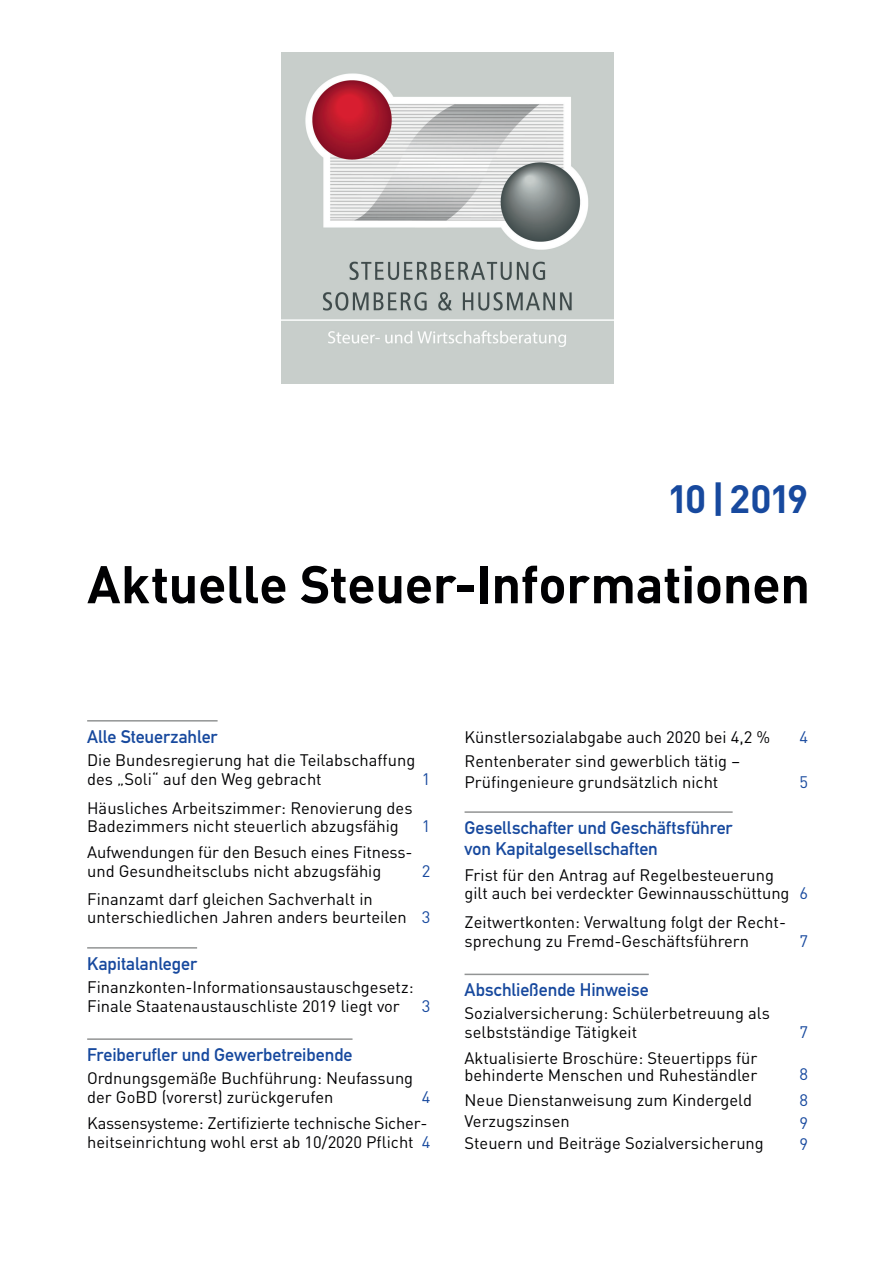
<style>
.page{position:relative;width:893px;height:1263px;background:#fff}
.page>*{position:absolute;margin:0;border:0;box-sizing:border-box;transform-origin:0 0}
.t1{font:700 52.2px "DIN Pro";letter-spacing:-.01em;color:#000002}
.t2{font:700 39px "DIN Pro";letter-spacing:-.01em;color:#17499e}
.t3{font:18px/21px "DIN Mittelschrift Std";letter-spacing:-.005em;color:#17499e}
.t4{font:16.5px/18.8px "DIN Pro";color:#000002}
.t5{font:16.5px "DIN Pro";color:#17499e}
.s1{color:#17499e}
</style>
<div class="page">
<img style="left:282px;top:53px;width:331px;height:331px">
<hr style="left:87px;top:720px;width:131px;height:1px;background:#929494">
<hr style="left:87px;top:947px;width:110px;height:1px;background:#929494">
<hr style="left:87px;top:1038px;width:266px;height:2px;background:#929494">
<hr style="left:465px;top:811px;width:268px;height:2px;background:#929494">
<hr style="left:465px;top:974px;width:184px;height:1px;background:#929494">
<h2 class="t2" style="left:669px;top:473px;width:140px">10|2019</h2>
<h1 class="t1" style="left:87px;top:549px;width:724px">Aktuelle Steuer-Informationen</h1>
<p class="t3" style="left:87px;top:726px;width:132px">Alle Steuerzahler</p>
<p class="t4" style="left:87px;top:749px;width:330px;line-height:19.5px">Die Bundesregierung hat die Teilabschaffung des „Soli“ auf den Weg gebracht</p>
<p class="t4" style="left:87px;top:799px;width:327px;line-height:18px">Häusliches Arbeitszimmer: Renovierung des<br>Badezimmers nicht steuerlich abzugsfähig</p>
<p class="t5" style="left:422px;top:768px;width:10px">1</p>
<p class="t5" style="left:422px;top:815px;width:10px">1</p>
<p class="t4" style="left:87px;top:842px;width:327px">Aufwendungen für den Besuch eines Fitness&shy;und Gesundheitsclubs nicht abzugsfähig</p>
<p class="t5" style="left:422px;top:860px;width:10px">2</p>
<p class="t4" style="left:87px;top:888px;width:345px">Finanzamt darf gleichen Sachverhalt in unterschiedlichen Jahren anders beurteilen <span class="s1">3</span></p>
<p class="t3" style="left:87px;top:953px;width:111px">Kapitalanleger</p>
<p class="t4" style="left:87px;top:977px;width:328px">Finanzkonten-Informationsaustauschgesetz:<br>Finale Staatenaustauschliste 2019 liegt vor</p>
<p class="t5" style="left:422px;top:994px;width:10px">3</p>
<p class="t3" style="left:87px;top:1044px;width:267px">Freiberufler und Gewerbetreibende</p>
<p class="t4" style="left:87px;top:1068px;width:328px">Ordnungsgemäße Buchführung: Neufassung der GoBD (vorerst) zurückgerufen</p>
<p class="t5" style="left:422px;top:1086px;width:10px">4</p>
<p class="t4" style="left:87px;top:1112px;width:345px;line-height:19.5px">Kassensysteme: Zertifizierte technische Sicher&shy;heitseinrichtung wohl erst ab 10/2020 Pflicht <span class="s1">4</span></p>
<p class="t4" style="left:465px;top:727px;width:307px">Künstlersozialabgabe auch 2020 bei 4,2 %</p>
<p class="t5" style="left:799px;top:726px;width:10px">4</p>
<p class="t4" style="left:465px;top:750px;width:277px;line-height:20.2px">Rentenberater sind gewerblich tätig –<br>Prüfingenieure grundsätzlich nicht</p>
<p class="t5" style="left:799px;top:770px;width:10px">5</p>
<p class="t3" style="left:465px;top:817px;width:270px">Gesellschafter und Geschäftsführer von Kapitalgesellschaften</p>
<p class="t4" style="left:465px;top:865px;width:345px;line-height:18px">Frist für den Antrag auf Regelbesteuerung<br>gilt auch bei verdeckter Gewinnausschüttung <span class="s1">6</span></p>
<p class="t4" style="left:465px;top:912px;width:323px">Zeitwertkonten: Verwaltung folgt der Recht&shy;sprechung zu Fremd-Geschäftsführern</p>
<p class="t5" style="left:799px;top:930px;width:10px">7</p>
<p class="t3" style="left:465px;top:980px;width:186px">Abschließende Hinweise</p>
<p class="t4" style="left:465px;top:1003px;width:307px">Sozialversicherung: Schülerbetreuung als selbstständige Tätigkeit</p>
<p class="t4" style="left:465px;top:1049px;width:294px;line-height:17.2px">Aktualisierte Broschüre: Steuertipps für behinderte Menschen und Ruheständler</p>
<p class="t5" style="left:799px;top:1021px;width:10px">7</p>
<p class="t5" style="left:799px;top:1063px;width:10px">8</p>
<p class="t4" style="left:465px;top:1090px;width:289px">Neue Dienstanweisung zum Kindergeld</p>
<p class="t5" style="left:799px;top:1089px;width:10px">8</p>
<p class="t4" style="left:465px;top:1111px;width:107px">Verzugszinsen</p>
<p class="t5" style="left:799px;top:1112px;width:10px">9</p>
<p class="t4" style="left:465px;top:1133px;width:301px">Steuern und Beiträge Sozialversicherung</p>
<p class="t5" style="left:799px;top:1133px;width:10px">9</p>
</div>
